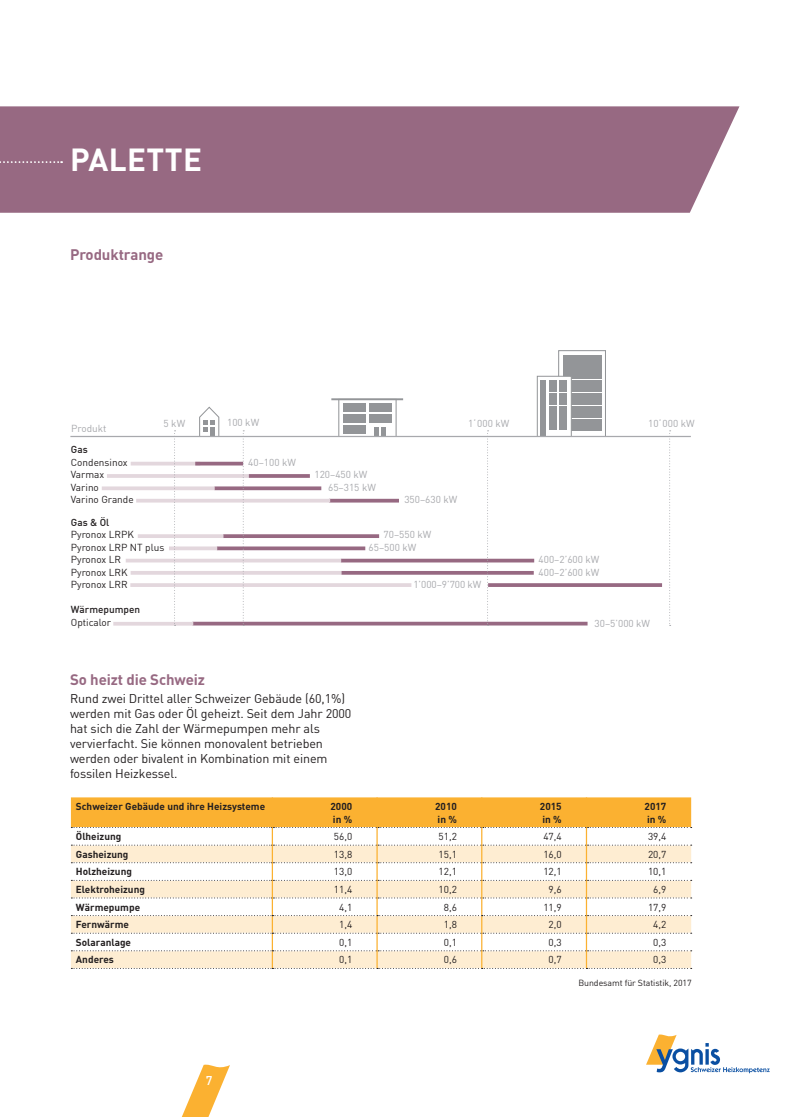
<style>
.page{position:relative;width:798px;height:1117px;background:#fff}
.page>*{position:absolute;margin:0;border:0;box-sizing:border-box;transform-origin:0 0}
.t1{font:700 31.25px "DIN";letter-spacing:.015em;color:#fff}
.t2{font:700 15px "DIN";letter-spacing:-.005em;color:#976982}
.t3{font:12.5px/15px "DIN";letter-spacing:-.005em;color:#231f20}
.t4{font:500 12.5px "DIN";color:#fff}
.t5{font:10px/12.5px "DIN";color:#231f20}
.t6{font:700 10px/12.5px "DIN";color:#231f20}
.t7{font:10px/12.5px "DIN";color:#a8a9ad}
.t8{font:500 10px "DIN";color:#231f20}
.t9{font:8.75px "DIN";letter-spacing:-.005em;color:#231f20}
</style>
<div class="page">
<svg style="left:182px;top:1064px;width:48px;height:52px"></svg>
<svg style="left:646px;top:1034px;width:123px;height:38px"></svg>
<div style="left:0;top:106px;width:739px;height:107px;background:#976982"></div>
<svg style="left:71px;top:797px;width:620px;height:171px"></svg>
<svg style="left:0;top:161px;width:62px;height:2px"></svg>
<svg style="left:536px;top:350px;width:69px;height:86px"></svg>
<div style="left:540px;top:380px;width:5px;height:56px;background:#939598"></div>
<div style="left:549px;top:380px;width:7px;height:11px;background:#939598"></div>
<div style="left:558px;top:380px;width:8px;height:11px;background:#939598"></div>
<div style="left:549px;top:393px;width:7px;height:11px;background:#939598"></div>
<div style="left:558px;top:393px;width:8px;height:11px;background:#939598"></div>
<div style="left:549px;top:406px;width:7px;height:11px;background:#939598"></div>
<div style="left:558px;top:406px;width:8px;height:11px;background:#939598"></div>
<div style="left:549px;top:418px;width:7px;height:12px;background:#939598"></div>
<div style="left:558px;top:418px;width:8px;height:12px;background:#939598"></div>
<svg style="left:198px;top:406px;width:22px;height:30px"></svg>
<svg style="left:338px;top:400px;width:58px;height:36px"></svg>
<div style="left:343px;top:403px;width:23px;height:9px;background:#939598"></div>
<div style="left:369px;top:403px;width:23px;height:9px;background:#939598"></div>
<div style="left:343px;top:414px;width:23px;height:9px;background:#939598"></div>
<div style="left:343px;top:425px;width:23px;height:8px;background:#939598"></div>
<div style="left:369px;top:414px;width:23px;height:9px;background:#939598"></div>
<div style="left:380px;top:427px;width:5px;height:9px;background:#939598"></div>
<div style="left:374px;top:427px;width:5px;height:9px;background:#939598"></div>
<hr style="left:331px;top:398px;width:72px;height:2px;background:#939598">
<hr style="left:70px;top:436px;width:620px;height:1px;background:#a8a9ad">
<svg style="left:214px;top:486px;width:107px;height:4px"></svg>
<svg style="left:193px;top:621px;width:394px;height:4px;background:#aa8599"></svg>
<svg style="left:102px;top:486px;width:112px;height:4px"></svg>
<svg style="left:113px;top:621px;width:80px;height:4px"></svg>
<svg style="left:223px;top:534px;width:156px;height:4px"></svg>
<hr style="left:138px;top:534px;width:85px;height:4px;background:#e3d7dd">
<svg style="left:217px;top:546px;width:148px;height:4px"></svg>
<svg style="left:169px;top:546px;width:48px;height:4px"></svg>
<svg style="left:341px;top:558px;width:193px;height:4px"></svg>
<svg style="left:126px;top:558px;width:215px;height:4px"></svg>
<hr style="left:341px;top:571px;width:192px;height:3px;background:#976982">
<hr style="left:131px;top:571px;width:210px;height:3px;background:#e3d7dd">
<svg style="left:488px;top:583px;width:173px;height:4px"></svg>
<hr style="left:130px;top:583px;width:281px;height:4px;background:#e3d7dd">
<svg style="left:330px;top:498px;width:69px;height:4px"></svg>
<svg style="left:136px;top:498px;width:194px;height:4px"></svg>
<hr style="left:248px;top:474px;width:62px;height:3px;background:#976982">
<hr style="left:107px;top:474px;width:141px;height:3px;background:#e3d7dd">
<svg style="left:131px;top:461px;width:64px;height:4px"></svg>
<svg style="left:195px;top:461px;width:48px;height:4px"></svg>
<svg style="left:174px;top:430px;width:1px;height:196px"></svg>
<svg style="left:243px;top:430px;width:1px;height:196px"></svg>
<svg style="left:669px;top:430px;width:1px;height:196px"></svg>
<svg style="left:487px;top:430px;width:1px;height:196px"></svg>
<h1 class="t1" style="left:70px;top:140px;width:133px">PALETTE</h1>
<p class="t2" style="left:70px;top:244px;width:95px">Produktrange</p>
<p class="t7" style="left:163px;top:416px;width:23px">5 kW</p>
<p class="t7" style="left:227px;top:416px;width:34px">100 kW</p>
<p class="t7" style="left:71px;top:422px;width:37px">Produkt</p>
<p class="t8" style="left:71px;top:443px;width:18px">Gas</p>
<p class="t5" style="left:71px;top:455px;width:64px">Condensinox<br>Varmax<br>Varino<br>Varino Grande</p>
<p class="t8" style="left:71px;top:516px;width:40px">Gas &amp; Öl</p>
<p class="t5" style="left:71px;top:528px;width:95px">Pyronox LRPK<br>Pyronox LRP NT plus<br>Pyronox LR<br>Pyronox LRK<br>Pyronox LRR</p>
<p class="t8" style="left:71px;top:603px;width:71px">Wärmepumpen</p>
<p class="t5" style="left:71px;top:615px;width:42px">Opticalor</p>
<p class="t7" style="left:248px;top:455px;width:49px">40–100 kW</p>
<p class="t7" style="left:468px;top:416px;width:43px">1‘000 kW</p>
<p class="t7" style="left:648px;top:416px;width:48px">10‘000 kW</p>
<p class="t7" style="left:328px;top:468px;width:49px;text-indent:-14px">120–450 kW<br>65–315 kW</p>
<p class="t7" style="left:404px;top:493px;width:54px">350–630 kW</p>
<p class="t7" style="left:368px;top:528px;width:64px;text-indent:15px">70–550 kW<br>65–500 kW</p>
<p class="t7" style="left:538px;top:553px;width:62px">400–2’600 kW<br>400–2’600 kW</p>
<p class="t7" style="left:413px;top:578px;width:69px">1’000–9’700 kW</p>
<p class="t7" style="left:594px;top:616px;width:57px">30–5’000 kW</p>
<p class="t2" style="left:70px;top:669px;width:136px">So heizt die Schweiz</p>
<p class="t3" style="left:70px;top:691px;width:283px">Rund zwei Drittel aller Schweizer Gebäude (60,1%) werden mit Gas oder Öl geheizt. Seit dem Jahr 2000 hat sich die Zahl der Wärmepumpen mehr als vervierfacht. Sie können monovalent betrieben werden oder bivalent in Kombination mit einem fossilen Heizkessel.</p>
<p class="t6" style="left:76px;top:799px;width:191px">Schweizer Gebäude und ihre Heizsysteme</p>
<p class="t6" style="left:330px;top:799px;width:23px">2000 in %</p>
<p class="t6" style="left:435px;top:799px;width:23px">2010 in %</p>
<p class="t6" style="left:539px;top:799px;width:23px">2015 in %</p>
<p class="t6" style="left:644px;top:799px;width:23px">2017 in %</p>
<p class="t6" style="left:76px;top:829px;width:47px">Ölheizung</p>
<p class="t5" style="left:334px;top:829px;width:20px">56,0</p>
<p class="t5" style="left:438px;top:829px;width:20px">51,2</p>
<p class="t5" style="left:543px;top:829px;width:20px">47,4</p>
<p class="t5" style="left:647px;top:829px;width:20px">39,4</p>
<p class="t6" style="left:76px;top:847px;width:54px">Gasheizung</p>
<p class="t5" style="left:334px;top:847px;width:20px">13,8</p>
<p class="t5" style="left:438px;top:847px;width:20px">15,1</p>
<p class="t5" style="left:543px;top:847px;width:20px">16,0</p>
<p class="t5" style="left:647px;top:847px;width:20px">20,7</p>
<p class="t6" style="left:76px;top:864px;width:58px">Holzheizung</p>
<p class="t5" style="left:334px;top:865px;width:20px">13,0</p>
<p class="t5" style="left:438px;top:865px;width:20px">12,1</p>
<p class="t5" style="left:543px;top:865px;width:20px">12,1</p>
<p class="t5" style="left:647px;top:865px;width:20px">10,1</p>
<p class="t6" style="left:76px;top:882px;width:71px">Elektroheizung</p>
<p class="t5" style="left:334px;top:882px;width:20px">11,4</p>
<p class="t5" style="left:438px;top:882px;width:20px">10,2</p>
<p class="t5" style="left:548px;top:882px;width:15px">9,6</p>
<p class="t5" style="left:653px;top:882px;width:15px">6,9</p>
<p class="t6" style="left:76px;top:900px;width:66px">Wärmepumpe</p>
<p class="t5" style="left:339px;top:900px;width:15px">4,1</p>
<p class="t5" style="left:443px;top:900px;width:15px">8,6</p>
<p class="t5" style="left:543px;top:900px;width:20px">11,9</p>
<p class="t5" style="left:647px;top:900px;width:20px">17,9</p>
<p class="t6" style="left:76px;top:917px;width:55px">Fernwärme</p>
<p class="t5" style="left:339px;top:917px;width:15px">1,4</p>
<p class="t5" style="left:443px;top:917px;width:15px">1,8</p>
<p class="t5" style="left:548px;top:917px;width:15px">2,0</p>
<p class="t5" style="left:653px;top:917px;width:15px">4,2</p>
<p class="t6" style="left:76px;top:935px;width:57px">Solaranlage</p>
<p class="t5" style="left:339px;top:935px;width:15px">0,1</p>
<p class="t5" style="left:443px;top:935px;width:15px">0,1</p>
<p class="t5" style="left:548px;top:935px;width:15px">0,3</p>
<p class="t5" style="left:653px;top:935px;width:15px">0,3</p>
<p class="t6" style="left:76px;top:952px;width:39px">Anderes</p>
<p class="t5" style="left:339px;top:953px;width:15px">0,1</p>
<p class="t5" style="left:443px;top:953px;width:15px">0,6</p>
<p class="t5" style="left:548px;top:953px;width:15px">0,7</p>
<p class="t5" style="left:653px;top:953px;width:15px">0,3</p>
<p class="t9" style="left:578px;top:976px;width:115px">Bundesamt für Statistik, 2017</p>
<p class="t4" style="left:206px;top:1071px;width:8px">7</p>
</div>
